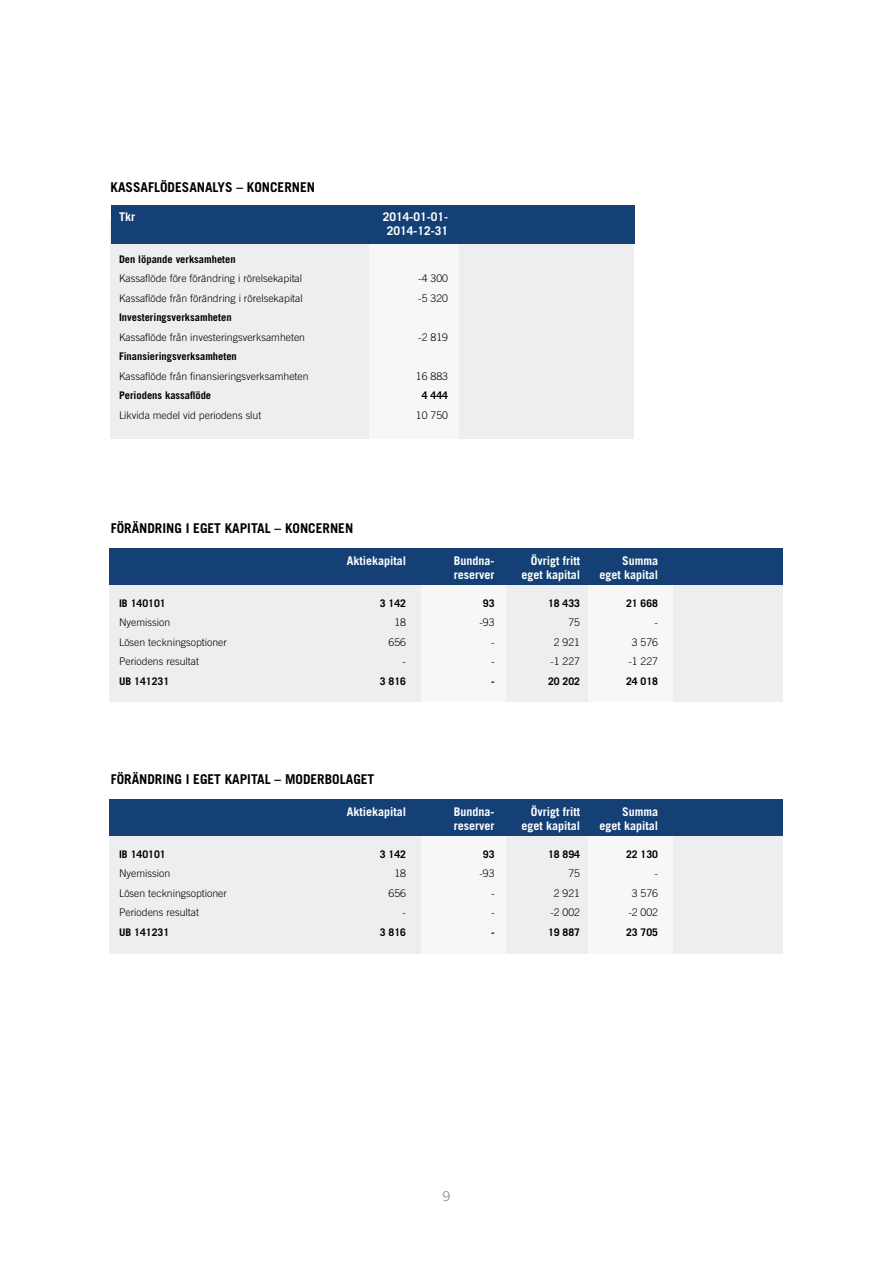
<style>
.page{position:relative;width:893px;height:1263px;background:#fff}
.page>*{position:absolute;margin:0;border:0;box-sizing:border-box;transform-origin:0 0}
.t1{font:700 13.5px "Trade Gothic";color:#000}
.t2{font:300 13.5px "Trade Gothic";color:#818084}
.t3{font:700 12px/13.5px "Trade Gothic";color:#fff;text-align:center}
.t4{font:300 10.5px "Trade Gothic";color:#000}
.t5{font:700 10.5px "Trade Gothic";color:#000}
</style>
<div class="page">
<div style="left:111px;top:221px;width:523px;height:217px;background:#edeeef"></div>
<div style="left:369px;top:221px;width:89px;height:217px;background:#f7f7f8"></div>
<div style="left:111px;top:205px;width:523px;height:39px;background:#144075"></div>
<div style="left:109px;top:566px;width:673px;height:136px;background:#edeeef"></div>
<div style="left:422px;top:566px;width:84px;height:136px;background:#f7f7f8"></div>
<div style="left:588px;top:566px;width:85px;height:136px;background:#f7f7f8"></div>
<div style="left:109px;top:548px;width:673px;height:37px;background:#144075"></div>
<div style="left:109px;top:817px;width:673px;height:137px;background:#edeeef"></div>
<div style="left:422px;top:817px;width:84px;height:137px;background:#f7f7f8"></div>
<div style="left:588px;top:817px;width:85px;height:137px;background:#f7f7f8"></div>
<div style="left:109px;top:799px;width:673px;height:37px;background:#144075"></div>
<p class="t1" style="left:111px;top:178px;width:206px">KASSAFLÖDESANALYS – KONCERNEN</p>
<p class="t3" style="left:119px;top:210px;width:17px">Tkr</p>
<p class="t3" style="left:383px;top:210px;width:67px">2014-01-01-<br>2014-12-31</p>
<p class="t5" style="left:119px;top:253px;width:118px">Den löpande verksamheten</p>
<p class="t4" style="left:119px;top:272px;width:185px">Kassaflöde före förändring i rörelsekapital</p>
<p class="t4" style="left:418px;top:272px;width:31px">-4 300</p>
<p class="t4" style="left:119px;top:292px;width:185px">Kassaflöde från förändring i rörelsekapital</p>
<p class="t4" style="left:418px;top:292px;width:31px">-5 320</p>
<p class="t5" style="left:119px;top:311px;width:114px">Investeringsverksamheten</p>
<p class="t4" style="left:119px;top:331px;width:188px">Kassaflöde från investeringsverksamheten</p>
<p class="t4" style="left:418px;top:331px;width:31px">-2 819</p>
<p class="t5" style="left:119px;top:350px;width:119px">Finansieringsverksamheten</p>
<p class="t4" style="left:119px;top:370px;width:191px">Kassaflöde från finansieringsverksamheten</p>
<p class="t4" style="left:416px;top:370px;width:34px">16 883</p>
<p class="t5" style="left:119px;top:389px;width:94px">Periodens kassaflöde</p>
<p class="t5" style="left:422px;top:389px;width:28px">4 444</p>
<p class="t4" style="left:119px;top:409px;width:144px">Likvida medel vid periodens slut</p>
<p class="t4" style="left:416px;top:409px;width:34px">10 750</p>
<p class="t1" style="left:111px;top:520px;width:244px">FÖRÄNDRING I EGET KAPITAL – KONCERNEN</p>
<p class="t3" style="left:347px;top:554px;width:61px">Aktiekapital</p>
<p class="t3" style="left:454px;top:554px;width:42px">Bundna-</p>
<p class="t3" style="left:531px;top:554px;width:51px">Övrigt fritt</p>
<p class="t3" style="left:622px;top:554px;width:37px">Summa</p>
<p class="t3" style="left:454px;top:567px;width:42px">reserver</p>
<p class="t3" style="left:521px;top:567px;width:60px">eget kapital</p>
<p class="t3" style="left:599px;top:567px;width:60px">eget kapital</p>
<p class="t5" style="left:119px;top:596px;width:48px">IB 140101</p>
<p class="t5" style="left:380px;top:596px;width:28px">3 142</p>
<p class="t5" style="left:483px;top:596px;width:13px">93</p>
<p class="t5" style="left:548px;top:596px;width:34px">18 433</p>
<p class="t5" style="left:626px;top:596px;width:34px">21 668</p>
<p class="t4" style="left:119px;top:616px;width:53px">Nyemission</p>
<p class="t4" style="left:394px;top:616px;width:13px">18</p>
<p class="t4" style="left:479px;top:616px;width:17px">-93</p>
<p class="t4" style="left:568px;top:616px;width:13px">75</p>
<p class="t4" style="left:655px;top:616px;width:5px">-</p>
<p class="t4" style="left:119px;top:636px;width:109px">Lösen teckningsoptioner</p>
<p class="t4" style="left:389px;top:636px;width:19px">656</p>
<p class="t4" style="left:491px;top:636px;width:5px">-</p>
<p class="t4" style="left:554px;top:636px;width:28px">2 921</p>
<p class="t4" style="left:632px;top:636px;width:28px">3 576</p>
<p class="t4" style="left:119px;top:655px;width:81px">Periodens resultat</p>
<p class="t4" style="left:403px;top:655px;width:5px">-</p>
<p class="t4" style="left:491px;top:655px;width:5px">-</p>
<p class="t4" style="left:550px;top:655px;width:31px">-1 227</p>
<p class="t4" style="left:628px;top:655px;width:31px">-1 227</p>
<p class="t5" style="left:119px;top:674px;width:52px">UB 141231</p>
<p class="t5" style="left:380px;top:674px;width:28px">3 816</p>
<p class="t5" style="left:491px;top:674px;width:5px">-</p>
<p class="t5" style="left:548px;top:674px;width:34px">20 202</p>
<p class="t5" style="left:626px;top:674px;width:34px">24 018</p>
<p class="t1" style="left:111px;top:771px;width:265px">FÖRÄNDRING I EGET KAPITAL – MODERBOLAGET</p>
<p class="t3" style="left:347px;top:805px;width:61px">Aktiekapital</p>
<p class="t3" style="left:454px;top:805px;width:42px">Bundna-</p>
<p class="t3" style="left:531px;top:805px;width:51px">Övrigt fritt</p>
<p class="t3" style="left:622px;top:805px;width:37px">Summa</p>
<p class="t3" style="left:454px;top:818px;width:42px">reserver</p>
<p class="t3" style="left:521px;top:818px;width:60px">eget kapital</p>
<p class="t3" style="left:599px;top:818px;width:60px">eget kapital</p>
<p class="t5" style="left:119px;top:847px;width:48px">IB 140101</p>
<p class="t5" style="left:380px;top:847px;width:28px">3 142</p>
<p class="t5" style="left:483px;top:847px;width:13px">93</p>
<p class="t5" style="left:548px;top:847px;width:34px">18 894</p>
<p class="t5" style="left:626px;top:847px;width:34px">22 130</p>
<p class="t4" style="left:119px;top:867px;width:53px">Nyemission</p>
<p class="t4" style="left:394px;top:867px;width:13px">18</p>
<p class="t4" style="left:479px;top:867px;width:17px">-93</p>
<p class="t4" style="left:568px;top:867px;width:13px">75</p>
<p class="t4" style="left:655px;top:867px;width:5px">-</p>
<p class="t4" style="left:119px;top:887px;width:109px">Lösen teckningsoptioner</p>
<p class="t4" style="left:389px;top:887px;width:19px">656</p>
<p class="t4" style="left:491px;top:887px;width:5px">-</p>
<p class="t4" style="left:554px;top:887px;width:28px">2 921</p>
<p class="t4" style="left:632px;top:887px;width:28px">3 576</p>
<p class="t4" style="left:119px;top:906px;width:81px">Periodens resultat</p>
<p class="t4" style="left:403px;top:906px;width:5px">-</p>
<p class="t4" style="left:491px;top:906px;width:5px">-</p>
<p class="t4" style="left:550px;top:906px;width:31px">-2 002</p>
<p class="t4" style="left:628px;top:906px;width:31px">-2 002</p>
<p class="t5" style="left:119px;top:925px;width:52px">UB 141231</p>
<p class="t5" style="left:380px;top:925px;width:28px">3 816</p>
<p class="t5" style="left:491px;top:925px;width:5px">-</p>
<p class="t5" style="left:548px;top:925px;width:34px">19 887</p>
<p class="t5" style="left:626px;top:925px;width:34px">23 705</p>
<p class="t2" style="left:443px;top:1188px;width:9px">9</p>
</div>
